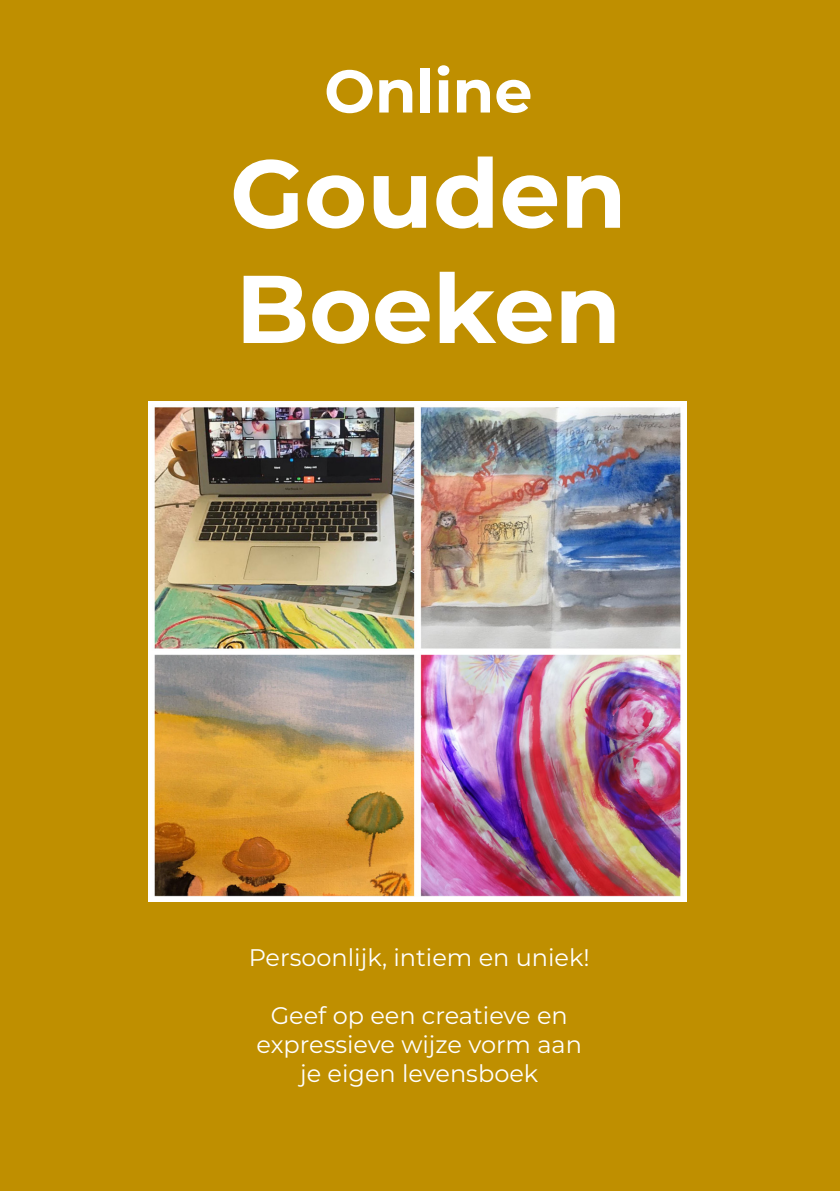
<style>
.page{position:relative;width:840px;height:1191px;background:#fff}
.page>*{position:absolute;margin:0;border:0;box-sizing:border-box;transform-origin:0 0}
.t1{font:700 96px/115.2px "Montserrat";color:#fff}
.t2{font:700 60px "Montserrat";color:#fff}
.t3{font:24px/28.8px "Montserrat";color:#fff;text-align:center}
</style>
<div class="page">
<div style="left:0;top:0;width:839px;height:1191px;background:#bf8f00"></div>
<img style="left:149px;top:401px;width:537px;height:500px">
<p class="t2" style="left:324px;top:48px;width:209px">Online</p>
<p class="t1" style="left:230px;top:131px;width:398px">Gouden<br>Boeken</p>
<p class="t3" style="left:248px;top:942px;width:342px">Persoonlijk, intiem en uniek!</p>
<p class="t3" style="left:256px;top:1000px;width:327px">Geef op een creatieve en expressieve wijze vorm aan</p>
<p class="t3" style="left:300px;top:1057px;width:239px">je eigen levensboek</p>
</div>
